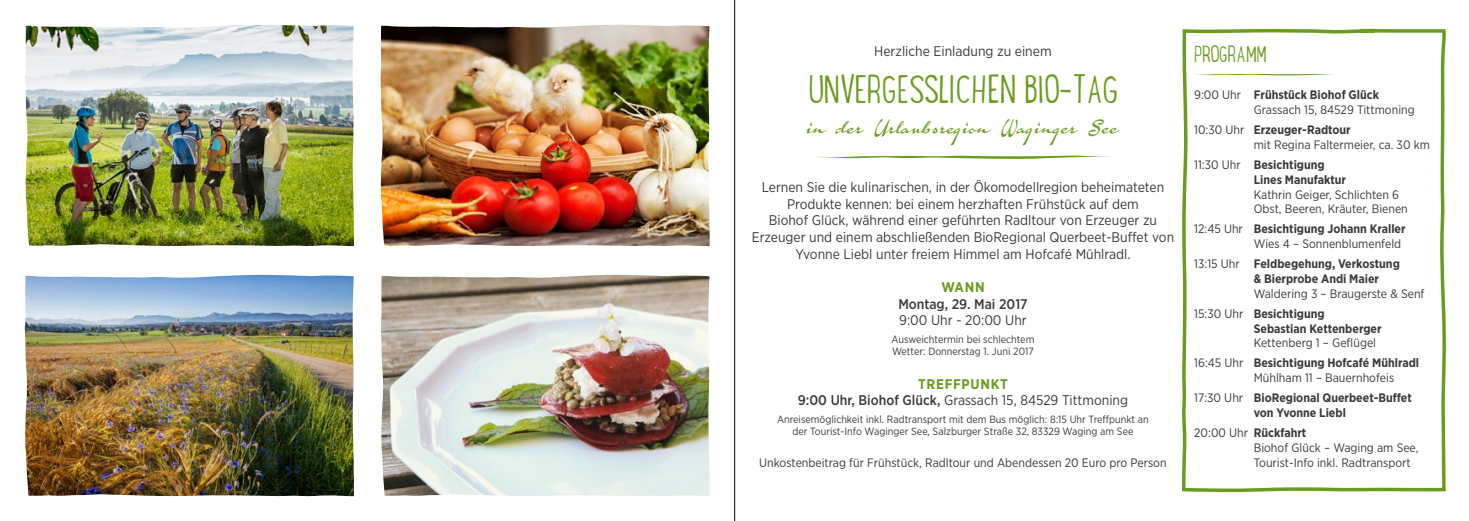
<style>
.page{position:relative;width:1469px;height:521px;background:#fff}
.page>*{position:absolute;margin:0;border:0;box-sizing:border-box;transform-origin:0 0}
.t1{font:300 42px "Lunch Box";letter-spacing:-.01em;color:#6c9c1f}
.t2{font:300 24.5px "Lunch Box";letter-spacing:-.01em;color:#6c9c1f}
.t3{font:21px "Calendary Hands";color:#6c9c1f}
.t4{font:14px/16.6px "Gotham Narrow";color:#3b3b3a;text-align:center}
.t5{font:500 14px "Gotham Narrow";color:#3b3b3a}
.t6{font:700 14px "Gotham Narrow";color:#6c9c1f}
.t7{font:12.25px/14.7px "Gotham Narrow";color:#3b3b3a}
.t8{font:700 12.25px/14.7px "Gotham Narrow";color:#3b3b3a}
.t9{font:10.5px/12.6px "Gotham Narrow";color:#3b3b3a}
.s1{font-weight:700;color:#6c9c1f}
.s2{font-weight:500}
.s3{font-weight:700}
.s4{font-weight:400}
</style>
<div class="page">
<img style="left:25px;top:25px;width:329px;height:221px">
<img style="left:381px;top:275px;width:329px;height:221px">
<img style="left:24px;top:275px;width:330px;height:221px">
<img style="left:380px;top:25px;width:330px;height:221px">
<svg style="left:815px;top:155px;width:295px;height:4px"></svg>
<svg style="left:1182px;top:28px;width:264px;height:465px"></svg>
<svg style="left:1192px;top:74px;width:144px;height:2px"></svg>
<hr style="left:734px;top:0;width:1px;height:521px;background:#000">
<p class="t4" style="left:874px;top:42px;width:179px">Herzliche Einladung zu einem</p>
<h1 class="t1" style="left:808px;top:63px;width:310px">UNVERGESSLICHEN BIO-TAG</h1>
<h3 class="t3" style="left:806px;top:113px;width:314px">in der Urlaubsregion Waginger See</h3>
<p class="t4" style="left:751px;top:179px;width:424px">Lernen Sie die kulinarischen, in der Ökomodellregion beheimateten Produkte kennen: bei einem herzhaften Frühstück auf dem<br>Biohof Glück, während einer geführten Radltour von Erzeuger zu Erzeuger und einem abschließenden BioRegional Querbeet-Buffet von Yvonne Liebl unter freiem Himmel am Hofcafé Mühlradl.</p>
<p class="t6" style="left:941px;top:278px;width:45px">WANN</p>
<p class="t5" style="left:898px;top:295px;width:131px">Montag, 29. Mai 2017</p>
<p class="t4" style="left:899px;top:312px;width:129px">9:00 Uhr - 20:00 Uhr</p>
<p class="t9" style="left:891px;top:332px;width:144px">Ausweichtermin bei schlechtem<br>Wetter: Donnerstag 1. Juni 2017</p>
<p class="t4" style="left:798px;top:375px;width:332px"><span class="s1">TREFFPUNKT<br></span><span class="s2">9:00 Uhr, Biohof Glück,</span> Grassach 15, 84529 Tittmoning</p>
<p class="t9" style="left:777px;top:413px;width:373px;text-align:center">Anreisemöglichkeit inkl. Radtransport mit dem Bus möglich: 8:15 Uhr Treffpunkt an der Tourist-Info Waginger See, Salzburger Straße 32, 83329 Waging am See</p>
<p class="t7" style="left:759px;top:455px;width:409px">Unkostenbeitrag für Frühstück, Radltour und Abendessen 20 Euro pro Person</p>
<h2 class="t2" style="left:1194px;top:40px;width:74px">PROGRAMM</h2>
<p class="t7" style="left:1253px;top:87px;width:162px;text-indent:-59px">9:00 Uhr <span class="s3">Frühstück Biohof Glück<br></span>Grassach 15, 84529 Tittmoning</p>
<p class="t7" style="left:1253px;top:122px;width:178px;text-indent:-59px">10:30 Uhr <span class="s3">Erzeuger-Radtour<br></span>mit Regina Faltermeier, ca. 30 km</p>
<p class="t8" style="left:1253px;top:157px;width:94px;text-indent:-59px"><span class="s4">11:30 Uhr</span> Besichtigung<br>Lines Manufaktur</p>
<p class="t7" style="left:1253px;top:187px;width:156px">Kathrin Geiger, Schlichten 6<br>Obst, Beeren, Kräuter, Bienen</p>
<p class="t7" style="left:1253px;top:221px;width:153px;text-indent:-59px">12:45 Uhr <span class="s3">Besichtigung Johann Kraller<br></span>Wies 4 – Sonnenblumenfeld</p>
<p class="t8" style="left:1253px;top:256px;width:148px;text-indent:-59px"><span class="s4">13:15 Uhr</span> Feldbegehung, Verkostung &amp; Bierprobe Andi Maier</p>
<p class="t7" style="left:1194px;top:283px;width:232px;line-height:20.1px;text-indent:59px">Waldering 3 – Braugerste &amp; Senf<br>15:30 Uhr <span class="s3">Besichtigung</span></p>
<p class="t8" style="left:1253px;top:321px;width:129px">Sebastian Kettenberger</p>
<p class="t7" style="left:1194px;top:333px;width:226px;line-height:20.1px;text-indent:59px">Kettenberg 1 – Geflügel<br>16:45 Uhr <span class="s3">Besichtigung Hofcafé Mühlradl</span></p>
<p class="t7" style="left:1194px;top:367px;width:219px;line-height:20.1px;text-indent:59px">Mühlham 11 – Bauernhofeis<br>17:30 Uhr <span class="s3">BioRegional Querbeet-Buffet</span></p>
<p class="t8" style="left:1194px;top:402px;width:153px;line-height:20.1px;text-indent:59px">von Yvonne Liebl<br><span class="s4">20:00 Uhr</span> Rückfahrt</p>
<p class="t7" style="left:1253px;top:440px;width:166px">Biohof Glück – Waging am See,<br>Tourist-Info inkl. Radtransport</p>
</div>
